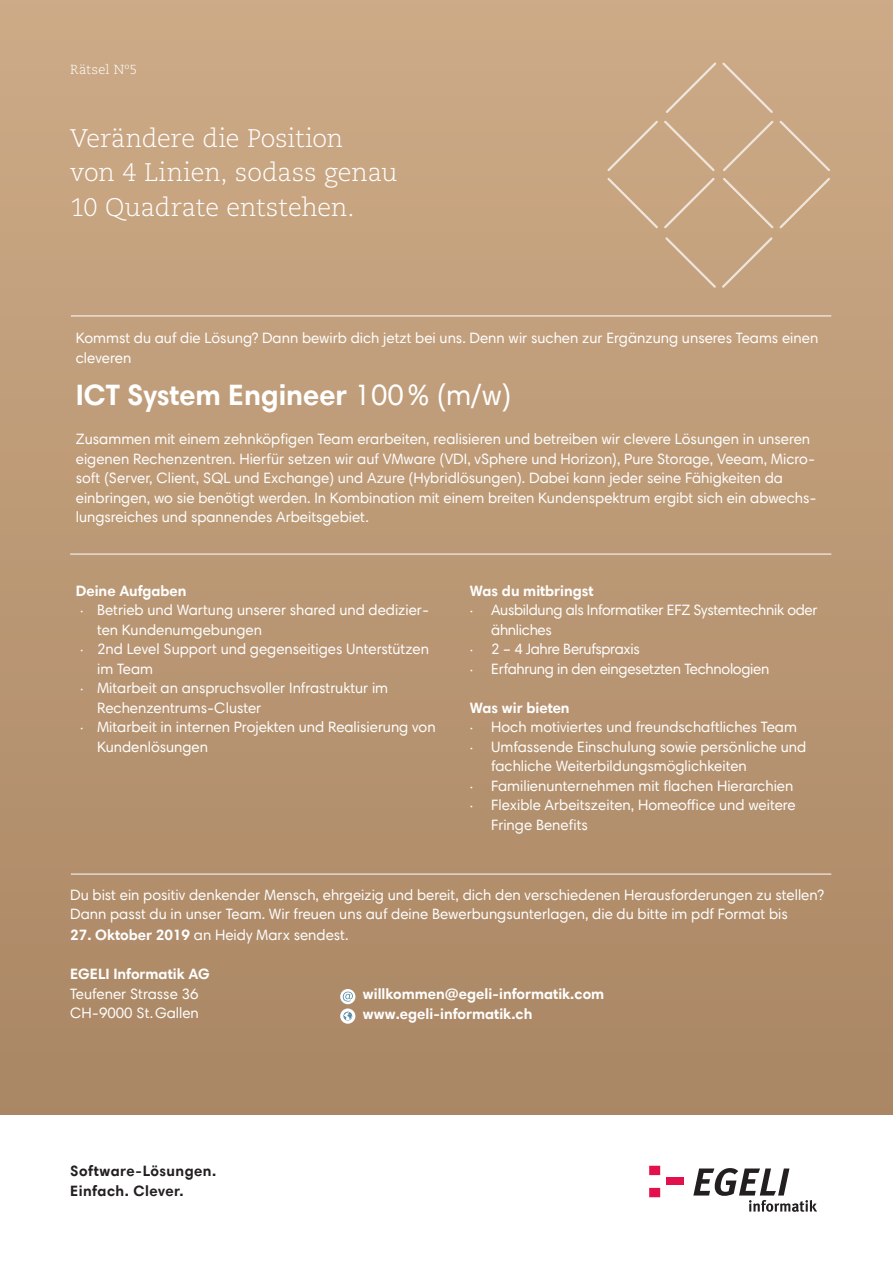
<style>
.page{position:relative;width:893px;height:1263px;background:#fff}
.page>*{position:absolute;margin:0;border:0;box-sizing:border-box;transform-origin:0 0}
.t1{font:700 29.55px "Harmonia Sans Pro";color:#fff}
.t2{font:300 25.35px/34.3px "Caecilia LT Pro 45";color:#fff}
.t3{font:15px/19.5px "Harmonia Sans Pro";color:#fff}
.t4{font:15px/19.5px "Harmonia Sans Pro";letter-spacing:-.02em;color:#fff}
.t5{font:700 15px "Harmonia Sans Pro";color:#fff}
.t6{font:700 15px "Harmonia Sans Pro";letter-spacing:.025em;color:#231f20}
.t7{font:300 13.05px "Caecilia LT Pro 45";letter-spacing:.03em;color:#fff}
.s1{font-weight:400}
.s2{font-family:"Minion Pro"}
.s3{font-weight:700}
</style>
<div class="page">
<div style="left:0;top:0;width:893px;height:1114px;background:linear-gradient(to bottom,#cdab87,#aa8664)"></div>
<hr style="left:71px;top:316px;width:760px;height:1px;background:#fff">
<svg style="left:693px;top:1168px;width:124px;height:44px"></svg>
<svg style="left:649px;top:1166px;width:11px;height:31px"></svg>
<div style="left:666px;top:1177px;width:18px;height:7px;background:#e2114c"></div>
<div style="left:605px;top:61px;width:227px;height:229px;background:#c8a682"></div>
<hr style="left:70px;top:554px;width:761px;height:1px;background:#fff">
<hr style="left:71px;top:874px;width:760px;height:1px;background:#fff">
<svg style="left:340px;top:989px;width:15px;height:15px"></svg>
<svg style="left:343px;top:992px;width:10px;height:9px"></svg>
<svg style="left:340px;top:1008px;width:15px;height:16px"></svg>
<svg style="left:343px;top:1012px;width:9px;height:8px"></svg>
<p class="t7" style="left:70px;top:61px;width:68px">Rätsel Nº5</p>
<p class="t2" style="left:70px;top:121px;width:329px">Verändere die Position<br>von 4 Linien, sodass genau<br>10 Quadrate entstehen.</p>
<p class="t3" style="left:76px;top:328px;width:744px">Kommst du auf die Lösung? Dann bewirb dich jetzt bei uns. Denn wir suchen zur Ergänzung unseres Teams einen cleveren</p>
<p class="t1" style="left:76px;top:376px;width:437px">ICT System Engineer <span class="s1">100% (m/w)</span></p>
<p class="t3" style="left:76px;top:429px;width:742px">Zusammen mit einem zehnköpfigen Team erarbeiten, realisieren und betreiben wir clevere Lösungen in unseren eigenen Rechenzentren. Hierfür setzen wir auf VMware (VDI, vSphere und Horizon), Pure Storage, Veeam, Micro&shy;soft (Server, Client, SQL und Exchange) und Azure (Hybridlösungen). Dabei kann jeder seine Fähigkeiten da einbringen, wo sie benötigt werden. In Kombination mit einem breiten Kundenspektrum ergibt sich ein abwechs&shy;lungsreiches und spannendes Arbeitsgebiet.</p>
<p class="t5" style="left:76px;top:581px;width:112px">Deine Aufgaben</p>
<p class="t3" style="left:97px;top:600px;width:334px;text-indent:-17px"><span class="s2">∙</span> Betrieb und Wartung unserer shared und dedizier&shy;ten Kundenumgebungen</p>
<p class="t3" style="left:97px;top:639px;width:333px;text-indent:-17px"><span class="s2">∙</span> 2nd Level Support und gegenseitiges Unterstützen im Team</p>
<p class="t3" style="left:97px;top:678px;width:293px;text-indent:-17px"><span class="s2">∙</span> Mitarbeit an anspruchsvoller Infrastruktur im<br>Rechenzentrums-Cluster</p>
<p class="t3" style="left:97px;top:717px;width:340px;text-indent:-17px"><span class="s2">∙</span> Mitarbeit in internen Projekten und Realisierung von<br>Kundenlösungen</p>
<p class="t5" style="left:470px;top:581px;width:125px">Was du mitbringst</p>
<p class="t4" style="left:491px;top:600px;width:328px;text-indent:-21px"><span class="s2">∙</span> Ausbildung als Informatiker EFZ Systemtechnik oder ähnliches</p>
<p class="t4" style="left:470px;top:639px;width:171px"><span class="s2">∙</span> 2 – 4 Jahre Berufspraxis</p>
<p class="t4" style="left:470px;top:659px;width:301px"><span class="s2">∙</span> Erfahrung in den eingesetzten Technologien</p>
<p class="t5" style="left:470px;top:698px;width:101px">Was wir bieten</p>
<p class="t3" style="left:470px;top:717px;width:328px"><span class="s2">∙</span> Hoch motiviertes und freundschaftliches Team</p>
<p class="t3" style="left:491px;top:737px;width:317px;text-indent:-21px"><span class="s2">∙</span> Umfassende Einschulung sowie persönliche und fachliche Weiterbildungsmöglichkeiten</p>
<p class="t3" style="left:470px;top:776px;width:325px"><span class="s2">∙</span> Familienunternehmen mit flachen Hierarchien</p>
<p class="t3" style="left:491px;top:795px;width:306px;text-indent:-21px"><span class="s2">∙</span> Flexible Arbeitszeiten, Homeoffice und weitere<br>Fringe Benefits</p>
<p class="t3" style="left:70px;top:885px;width:755px">Du bist ein positiv denkender Mensch, ehrgeizig und bereit, dich den verschiedenen Herausforderungen zu stellen?<br>Dann passt du in unser Team. Wir freuen uns auf deine Bewerbungsunterlagen, die du bitte im pdf Format bis</p>
<p class="t3" style="left:70px;top:925px;width:280px"><span class="s3">27. Oktober 2019</span> an Heidy Marx sendest.</p>
<p class="t5" style="left:70px;top:964px;width:141px">EGELI Informatik AG</p>
<p class="t3" style="left:70px;top:984px;width:130px">Teufener Strasse 36</p>
<p class="t3" style="left:70px;top:1003px;width:130px">CH-9000 St.Gallen</p>
<p class="t5" style="left:363px;top:984px;width:243px">willkommen@egeli-informatik.com</p>
<p class="t5" style="left:363px;top:1004px;width:171px">www.egeli-informatik.ch</p>
<p class="t6" style="left:70px;top:1161px;width:148px">Software-Lösungen.</p>
<p class="t6" style="left:70px;top:1181px;width:115px">Einfach. Clever.</p>
</div>
